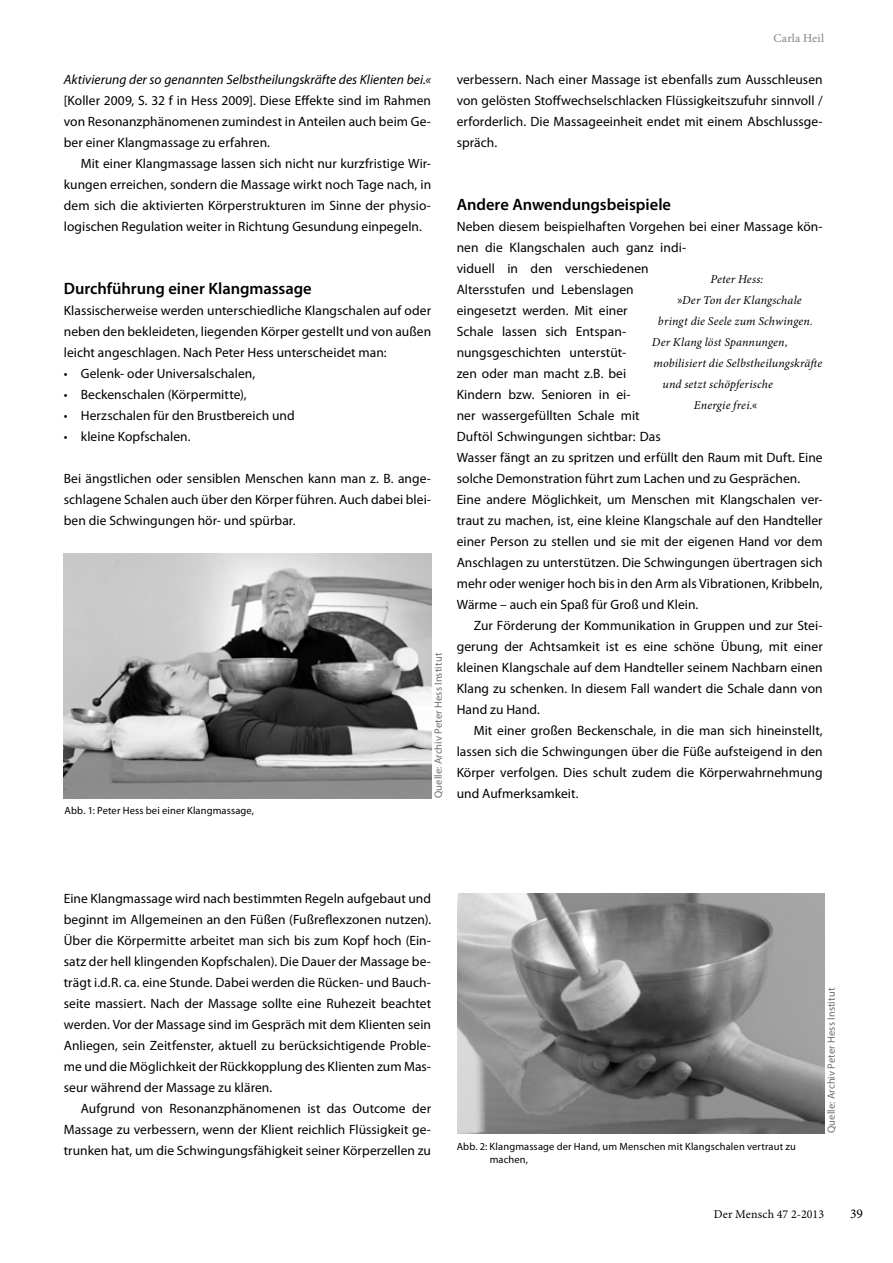
<style>
.page{position:relative;width:893px;height:1263px;background:#fff}
.page>*{position:absolute;margin:0;border:0;box-sizing:border-box;transform-origin:0 0}
.t1{font:600 16.5px "Myriad Pro";color:#000}
.t2{font:13.5px/21px "Myriad Pro";letter-spacing:.005em;color:#000;text-align:justify}
.t3{font:italic 13.5px "Myriad Pro";letter-spacing:.005em;color:#000}
.t4{font:13.5px "Minion Pro";color:#000}
.t5{font:italic 12px "Minion Pro";letter-spacing:.01em;color:#000}
.t6{font:12px "Minion Pro";letter-spacing:.01em;color:#000}
.t7{font:12px "Minion Pro";letter-spacing:.015em;color:#808285}
.t8{font:10.5px/13.5px "Myriad Pro";letter-spacing:.015em;color:#000}
.t9{font:10.5px "Myriad Pro";letter-spacing:.01em;color:#6d6e71}
.s1{font-family:"Myriad Pro";font-style:normal}
.s2{color:#fff}
</style>
<div class="page">
<img style="left:457px;top:894px;width:367px;height:239px">
<img style="left:64px;top:553px;width:367px;height:245px">
<p class="t3" style="left:64px;top:71px;width:369px">Aktivierung der so genannten Selbstheilungskräfte des Klienten bei.«</p>
<p class="t2" style="left:64px;top:90px;width:369px">[Koller 2009, S. 32 f in Hess 2009]. Diese Effekte sind im Rahmen von Resonanzphänomenen zumindest in Anteilen auch beim Ge&shy;ber einer Klangmassage zu erfahren.</p>
<p class="t2" style="left:64px;top:153px;width:369px;text-indent:17px">Mit einer Klangmassage lassen sich nicht nur kurzfristige Wir&shy;kungen erreichen, sondern die Massage wirkt noch Tage nach, in dem sich die aktivierten Körperstrukturen im Sinne der physio&shy;logischen Regulation weiter in Richtung Gesundung einpegeln.</p>
<p class="t1" style="left:64px;top:278px;width:250px">Durchführung einer Klangmassage</p>
<p class="t2" style="left:64px;top:300px;width:369px">Klassischerweise werden unterschiedliche Klangschalen auf oder neben den bekleideten, liegenden Körper gestellt und von außen leicht angeschlagen. Nach Peter Hess unterscheidet man:</p>
<p class="t2" style="left:64px;top:363px;width:193px">• Gelenk- oder Universalschalen,</p>
<p class="t2" style="left:64px;top:384px;width:184px">• Beckenschalen (Körpermitte),</p>
<p class="t2" style="left:64px;top:405px;width:232px">• Herzschalen für den Brustbereich und</p>
<p class="t2" style="left:64px;top:426px;width:128px">• kleine Kopfschalen.</p>
<p class="t2" style="left:64px;top:468px;width:369px">Bei ängstlichen oder sensiblen Menschen kann man z. B. ange&shy;schlagene Schalen auch über den Körper führen. Auch dabei blei&shy;ben die Schwingungen hör- und spürbar.</p>
<p class="t8" style="left:65px;top:804px;width:191px">Abb. 1: Peter Hess bei einer Klangmassage,</p>
<p class="t9" style="left:432px;top:798px;width:147px;rotate:-90deg">Quelle: Archiv Peter Hess Institut</p>
<p class="t7" style="left:773px;top:30px;width:52px">Carla Heil</p>
<p class="t2" style="left:457px;top:69px;width:368px">verbessern. Nach einer Massage ist ebenfalls zum Ausschleusen von gelösten Stoffwechselschlacken Flüssigkeitszufuhr sinnvoll / erforderlich. Die Massageeinheit endet mit einem Abschlussge&shy;spräch.</p>
<p class="t1" style="left:457px;top:194px;width:216px">Andere Anwendungsbeispiele</p>
<p class="t2" style="left:457px;top:216px;width:368px;text-align:left">Neben diesem beispielhaften Vorgehen bei einer Massage kön&shy;nen die Klangschalen auch ganz indi-<br>viduell in den verschiedenen<br>Altersstufen und Lebenslagen<br>eingesetzt werden. Mit einer<br>Schale lassen sich Entspan-<br>nungsgeschichten unterstüt-<br>zen oder man macht z.B. bei<br>Kindern bzw. Senioren in ei-<br>ner wassergefüllten Schale mit<br>Duftöl Schwingungen sichtbar: Das<br>Wasser fängt an zu spritzen und erfüllt den Raum mit Duft. Eine solche Demonstration führt zum Lachen und zu Gesprächen.<br>Eine andere Möglichkeit, um Menschen mit Klangschalen ver&shy;traut zu machen, ist, eine kleine Klangschale auf den Handteller einer Person zu stellen und sie mit der eigenen Hand vor dem Anschlagen zu unterstützen. Die Schwingungen übertragen sich mehr oder weniger hoch bis in den Arm als Vibrationen, Kribbeln, Wärme – auch ein Spaß für Groß und Klein.</p>
<p class="t2" style="left:457px;top:615px;width:368px;text-indent:17px">Zur Förderung der Kommunikation in Gruppen und zur Stei&shy;gerung der Achtsamkeit ist es eine schöne Übung, mit einer kleinen Klangschale auf dem Handteller seinem Nachbarn einen Klang zu schenken. In diesem Fall wandert die Schale dann von Hand zu Hand.</p>
<p class="t2" style="left:457px;top:720px;width:367px;text-indent:17px">Mit einer großen Beckenschale, in die man sich hineinstellt, lassen sich die Schwingungen über die Füße aufsteigend in den Körper verfolgen. Dies schult zudem die Körperwahrnehmung und Aufmerksamkeit.</p>
<p class="t5" style="left:710px;top:271px;width:54px">Peter Hess:</p>
<p class="t5" style="left:677px;top:292px;width:126px"><span class="s1">»</span>Der Ton der Klangschale</p>
<p class="t5" style="left:658px;top:313px;width:157px">bringt die Seele zum Schwingen.</p>
<p class="t5" style="left:652px;top:334px;width:137px">Der Klang löst Spannungen,</p>
<p class="t5" style="left:653px;top:355px;width:170px">mobilisiert die Selbstheilungskräfte</p>
<p class="t5" style="left:662px;top:376px;width:112px">und setzt schöpferische</p>
<p class="t5" style="left:694px;top:397px;width:76px">Energie frei.<span class="s1">«</span><span class="s2">kk</span></p>
<p class="t2" style="left:64px;top:888px;width:369px">Eine Klangmassage wird nach bestimmten Regeln aufgebaut und beginnt im Allgemeinen an den Füßen (Fußreflexzonen nutzen).<br>Über die Körpermitte arbeitet man sich bis zum Kopf hoch (Ein&shy;satz der hell klingenden Kopfschalen). Die Dauer der Massage be&shy;trägt i.d.R. ca. eine Stunde. Dabei werden die Rücken- und Bauch&shy;seite massiert. Nach der Massage sollte eine Ruhezeit beachtet werden. Vor der Massage sind im Gespräch mit dem Klienten sein Anliegen, sein Zeitfenster, aktuell zu berücksichtigende Proble&shy;me und die Möglichkeit der Rückkopplung des Klienten zum Mas&shy;seur während der Massage zu klären.</p>
<p class="t2" style="left:64px;top:1098px;width:369px;text-indent:17px">Aufgrund von Resonanzphänomenen ist das Outcome der Massage zu verbessern, wenn der Klient reichlich Flüssigkeit ge&shy;trunken hat, um die Schwingungsfähigkeit seiner Körperzellen zu</p>
<p class="t8" style="left:490px;top:1139px;width:308px;text-indent:-33px">Abb. 2: Klangmassage der Hand, um Menschen mit Klangschalen vertraut zu machen,</p>
<p class="t9" style="left:825px;top:1133px;width:147px;rotate:-90deg">Quelle: Archiv Peter Hess Institut</p>
<p class="t6" style="left:714px;top:1206px;width:112px">Der Mensch 47 2-2013</p>
<p class="t4" style="left:850px;top:1205px;width:14px">39</p>
</div>
